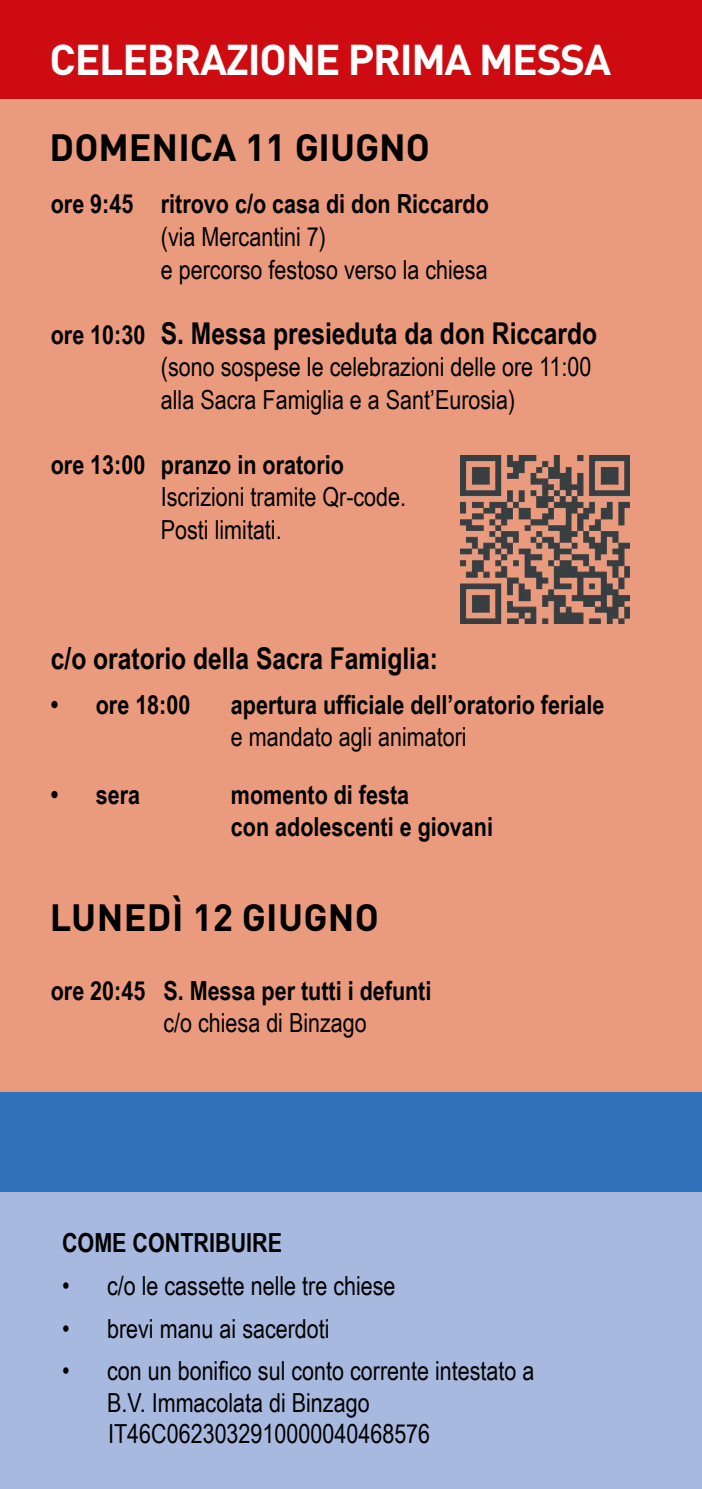
<style>
.page{position:relative;width:702px;height:1489px;background:#fff}
.page>*{position:absolute;margin:0;border:0;box-sizing:border-box;transform-origin:0 0}
.t1{font:700 42.5px "DIN Pro";letter-spacing:-.03em;color:#fff}
.t2{font:700 37.5px "DIN Pro";color:#000}
.t3{font:700 30px "Arial Narrow";color:#000}
.t4{font:26.25px/32.5px "Arial Narrow";color:#000}
.t5{font:700 26.25px/32.5px "Arial Narrow";color:#000}
.s1{font-size:26.25px}
</style>
<div class="page">
<div style="left:4px;top:83px;width:698px;height:1008px;background:#ea9a7d"></div>
<div style="left:0;top:65px;width:5px;height:1423px;background:#ea9a7d"></div>
<div style="left:5px;top:0;width:697px;height:99px;background:#ce0b10"></div>
<div style="left:0;top:0;width:5px;height:99px;background:#ce0b10"></div>
<div style="left:0;top:1170px;width:702px;height:318px;background:#a8b9e0"></div>
<div style="left:0;top:1091px;width:702px;height:100px;background:#2f72b9"></div>
<img style="left:461px;top:455px;width:168px;height:168px">
<h1 class="t1" style="left:50px;top:31px;width:563px">CELEBRAZIONE PRIMA MESSA</h1>
<h2 class="t2" style="left:50px;top:122px;width:382px">DOMENICA 11 GIUGNO</h2>
<p class="t5" style="left:51px;top:187px;width:439px">ore 9:45 ritrovo c/o casa di don Riccardo</p>
<p class="t4" style="left:161px;top:219px;width:328px">(via Mercantini 7)<br>e percorso festoso verso la chiesa</p>
<p class="t3" style="left:51px;top:310px;width:548px"><span class="s1">ore 10:30</span> S. Messa presieduta da don Riccardo</p>
<p class="t4" style="left:161px;top:349px;width:432px">(sono sospese le celebrazioni delle ore 11:00 alla Sacra Famiglia e a Sant’Eurosia)</p>
<p class="t5" style="left:51px;top:447px;width:294px">ore 13:00 pranzo in oratorio</p>
<p class="t4" style="left:161px;top:479px;width:247px">Iscrizioni tramite Qr-code.<br>Posti limitati.</p>
<p class="t3" style="left:51px;top:635px;width:388px">c/o oratorio della Sacra Famiglia:</p>
<p class="t5" style="left:51px;top:687px;width:141px">• ore 18:00</p>
<p class="t5" style="left:231px;top:687px;width:375px">apertura ufficiale dell’oratorio feriale</p>
<p class="t4" style="left:231px;top:719px;width:237px">e mandato agli animatori</p>
<p class="t5" style="left:51px;top:777px;width:91px">• sera</p>
<p class="t5" style="left:231px;top:777px;width:264px">momento di festa<br>con adolescenti e giovani</p>
<h2 class="t2" style="left:50px;top:891px;width:330px">LUNEDì 12 GIUGNO</h2>
<p class="t5" style="left:51px;top:973px;width:382px">ore 20:45 S. Messa per tutti i defunti</p>
<p class="t4" style="left:163px;top:1005px;width:205px">c/o chiesa di Binzago</p>
<p class="t5" style="left:62px;top:1225px;width:222px">COME CONTRIBUIRE</p>
<p class="t4" style="left:62px;top:1268px;width:335px">• c/o le cassette nelle tre chiese</p>
<p class="t4" style="left:62px;top:1310px;width:269px">• brevi manu ai sacerdoti</p>
<p class="t4" style="left:107px;top:1353px;width:429px;line-height:31.5px;text-indent:-45px">• con un bonifico sul conto corrente intestato a<br>B.V. Immacolata di Binzago<br>IT46C0623032910000040468576</p>
</div>
